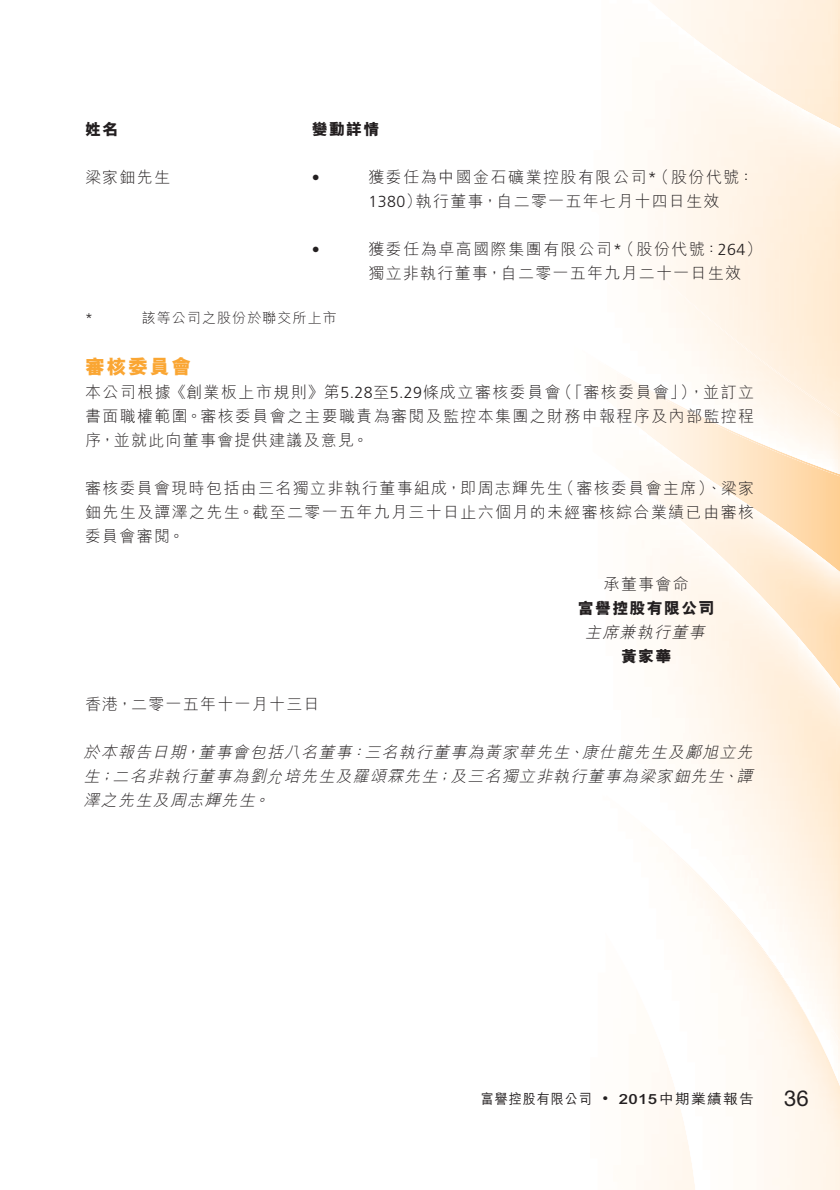
<style>
.page{position:relative;width:840px;height:1190px;background:#fff}
.page>*{position:absolute;margin:0;border:0;box-sizing:border-box;transform-origin:0 0}
.t1{font:22px "Helvetica Neue LT Std";color:#231f20}
.t2{font:20px "M Hei HK Xbold E Ten B5 H";letter-spacing:.08em;color:#faa633}
.t3{font:16px/24px "M Hei HK Light E Ten B5 H";letter-spacing:.085em;color:#231f20}
.t4{font:italic 16px/24px "M Hei HK Light E Ten B5 H";color:#231f20;text-align:justify}
.t5{font:16px "M Hei HK Xbold E Ten B5 H";letter-spacing:.08em;color:#231f20}
.t6{font:300 16px "Frutiger LT Std";color:#231f20}
.t7{font:14px "M Hei HK Medium E Ten B5 H";letter-spacing:.08em;color:#231f20;scale:.93 1}
.t8{font:14px "M Hei HK Light E Ten B5 H";letter-spacing:.08em;color:#231f20}
.t9{font:300 14px "Frutiger LT Std";color:#231f20}
.s1{font-family:"Frutiger LT Std";font-weight:300}
.s2{font-family:"Frutiger LT Std";font-size:11px}
.s3{font-family:"Arial MT Std";font-weight:500}
</style>
<div class="page">
<img style="left:730px;top:478px;width:109px;height:132px">
<img style="left:630px;top:419px;width:209px;height:57px">
<img style="left:630px;top:450px;width:100px;height:160px">
<img style="left:730px;top:562px;width:68px;height:48px">
<img style="left:590px;top:522px;width:49px;height:668px">
<p class="t5" style="left:85px;top:123px;width:35px">姓名</p>
<p class="t5" style="left:312px;top:123px;width:69px">變動詳情</p>
<p class="t3" style="left:85px;top:167px;width:86px">梁家鈿先生</p>
<p class="t6" style="left:312px;top:170px;width:9px">•</p>
<p class="t3" style="left:368px;top:167px;width:387px">獲委任為中國金石礦業控股有限公司<span class="s1">*</span>（股份代號：<br><span class="s1">1380</span>）執行董事，自二零一五年七月十四日生效</p>
<p class="t6" style="left:312px;top:242px;width:9px">•</p>
<p class="t3" style="left:368px;top:239px;width:395px">獲委任為卓高國際集團有限公司<span class="s1">*</span>（股份代號：<span class="s1">264</span>）獨立非執行董事，自二零一五年九月二十一日生效</p>
<p class="t9" style="left:85px;top:312px;width:9px">*</p>
<p class="t8" style="left:142px;top:312px;width:197px">該等公司之股份於聯交所上市</p>
<p class="t2" style="left:85px;top:359px;width:108px">審核委員會</p>
<p class="t3" style="left:85px;top:382px;width:670px;text-align:justify">本公司根據《創業板上市規則》第<span class="s1">5.28</span>至<span class="s1">5.29</span>條成立審核委員會（「審核委員會」），並訂立書面職權範圍。審核委員會之主要職責為審閱及監控本集團之財務申報程序及內部監控程序，並就此向董事會提供建議及意見。</p>
<p class="t3" style="left:85px;top:478px;width:670px;text-align:justify">審核委員會現時包括由三名獨立非執行董事組成，即周志輝先生（審核委員會主席）、梁家鈿先生及譚澤之先生。截至二零一五年九月三十日止六個月的未經審核綜合業績已由審核委員會審閱。</p>
<p class="t3" style="left:604px;top:574px;width:86px">承董事會命</p>
<p class="t5" style="left:578px;top:602px;width:138px">富譽控股有限公司</p>
<p class="t4" style="left:585px;top:622px;width:124px">主席兼執行董事</p>
<p class="t5" style="left:621px;top:650px;width:52px">黃家華</p>
<p class="t3" style="left:85px;top:694px;width:236px">香港，二零一五年十一月十三日</p>
<p class="t4" style="left:84px;top:742px;width:674px">於本報告日期，董事會包括八名董事：三名執行董事為黃家華先生、康仕龍先生及鄺旭立先生；二名非執行董事為劉允培先生及羅頌霖先生；及三名獨立非執行董事為梁家鈿先生、譚澤之先生及周志輝先生。</p>
<p class="t7" style="left:481px;top:1094px;width:295px">富譽控股有限公司 <span class="s2">•</span> <span class="s3">2015</span>中期業績報告</p>
<h1 class="t1" style="left:784px;top:1086px;width:26px">36</h1>
</div>
